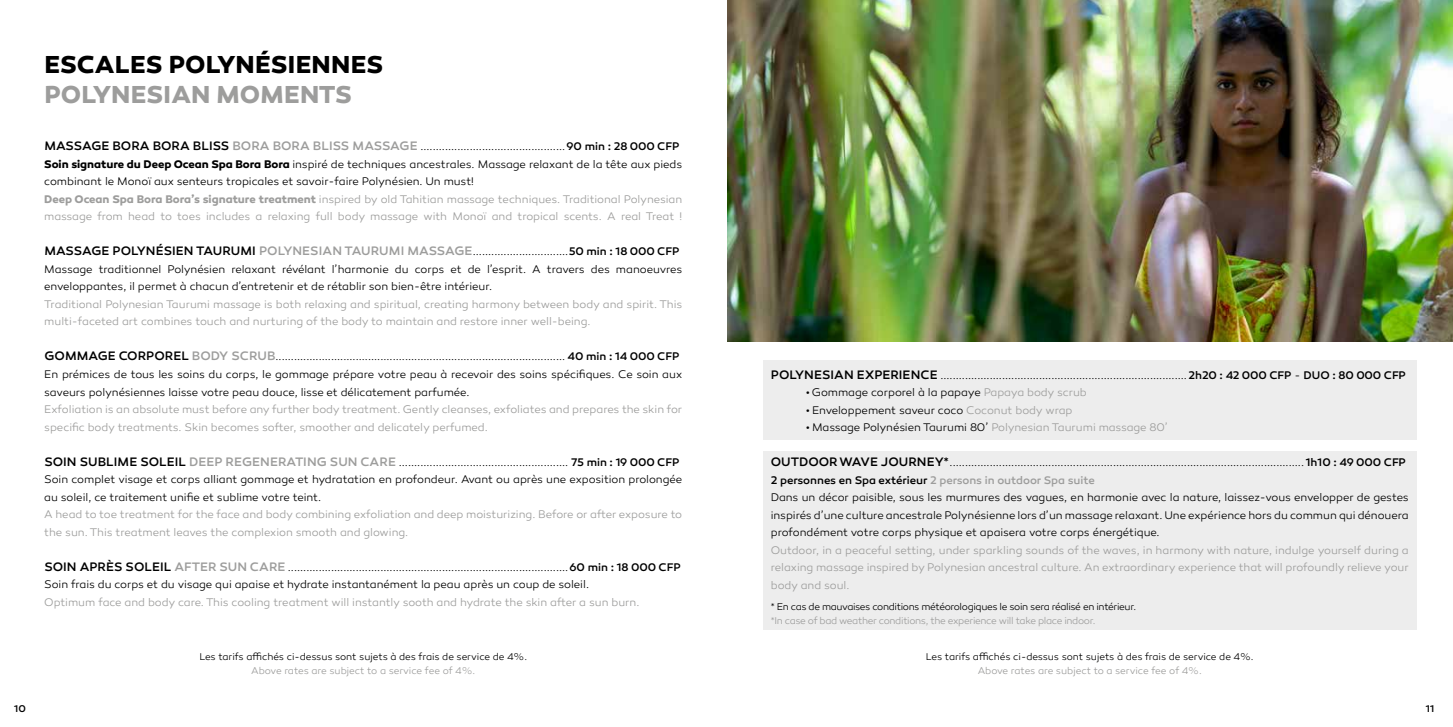
<style>
.page{position:relative;width:1453px;height:727px;background:#fff}
.page>*{position:absolute;margin:0;border:0;box-sizing:border-box;transform-origin:0 0}
.t1{font:700 25px "Canaro";letter-spacing:.005em;color:#000}
.t2{font:700 25px "Canaro";letter-spacing:.005em;color:#9d9d9c}
.t3{font:300 11.25px/17.5px "Canaro";letter-spacing:-.005em;color:#000}
.t4{font:300 11.25px/17.5px "Canaro";letter-spacing:-.005em;color:#9d9d9c}
.t5{font:300 10px "Canaro";letter-spacing:-.015em;color:#000}
.t6{font:300 10px "Canaro";color:#9d9d9c}
.t7{font:300 10px "Canaro";letter-spacing:-.035em;color:#000}
.t8{font:300 10px "Canaro";letter-spacing:-.03em;color:#9d9d9c}
.t9{font:500 10px "Canaro";color:#000}
.s1{font-weight:500;font-size:12.5px}
.s2{font-weight:500;font-size:12.5px;color:#9d9d9c}
.s3{font-weight:500}
.s4{font-weight:700}
.s5{font-weight:700;color:#9d9d9c}
.s6{color:#9d9d9c}
.s7{font-weight:500;color:#9d9d9c}
</style>
<div class="page">
<div style="left:763px;top:360px;width:653px;height:79px;background:#ededed"></div>
<div style="left:763px;top:451px;width:653px;height:179px;background:#ededed"></div>
<img style="left:727px;top:0;width:726px;height:342px">
<h1 class="t1" style="left:44px;top:49px;width:341px">ESCALES POLYNÉSIENNES</h1>
<h1 class="t2" style="left:44px;top:79px;width:309px">POLYNESIAN MOMENTS</h1>
<p class="t3" style="left:44px;top:138px;width:639px"><span class="s1">MASSAGE BORA BORA BLISS</span> <span class="s2">BORA BORA BLISS MASSAGE</span> ...............................................<span class="s3">90 min : 28 000 CFP </span><span class="s4">Soin signature du Deep Ocean Spa Bora Bora</span> inspiré de techniques ancestrales. Massage relaxant de la tête aux pieds combinant le Monoï aux senteurs tropicales et savoir-faire Polynésien. Un must!<br><span class="s5">Deep Ocean Spa Bora Bora’s signature treatment</span> <span class="s6">inspired by old Tahitian massage techniques. Traditional Polynesian massage from head to toes includes a relaxing full body massage with Monoï and tropical scents. A real Treat !</span></p>
<p class="t3" style="left:44px;top:243px;width:639px"><span class="s1">MASSAGE POLYNÉSIEN TAURUMI</span> <span class="s2">POLYNESIAN TAURUMI MASSAGE</span>...............................<span class="s3">50 min : 18 000 CFP<br></span>Massage traditionnel Polynésien relaxant révélant l’harmonie du corps et de l’esprit. A travers des manoeuvres enveloppantes, il permet à chacun d’entretenir et de rétablir son bien-être intérieur.</p>
<p class="t4" style="left:44px;top:295px;width:639px">Traditional Polynesian Taurumi massage is both relaxing and spiritual, creating harmony between body and spirit. This multi-faceted art combines touch and nurturing of the body to maintain and restore inner well-being.</p>
<p class="t3" style="left:44px;top:348px;width:639px"><span class="s1">GOMMAGE CORPOREL</span> <span class="s2">BODY SCRUB</span>.............................................................................................. <span class="s3">40 min : 14 000 CFP<br></span>En prémices de tous les soins du corps, le gommage prépare votre peau à recevoir des soins spécifiques. Ce soin aux saveurs polynésiennes laisse votre peau douce, lisse et délicatement parfumée.</p>
<p class="t4" style="left:44px;top:400px;width:639px">Exfoliation is an absolute must before any further body treatment. Gently cleanses, exfoliates and prepares the skin for specific body treatments. Skin becomes softer, smoother and delicately perfumed.</p>
<p class="t3" style="left:44px;top:453px;width:639px"><span class="s1">SOIN SUBLIME SOLEIL</span> <span class="s2">DEEP REGENERATING SUN CARE</span> ....................................................... <span class="s3">75 min : 19 000 CFP<br></span>Soin complet visage et corps alliant gommage et hydratation en profondeur. Avant ou après une exposition prolongée au soleil, ce traitement unifie et sublime votre teint.</p>
<p class="t4" style="left:44px;top:505px;width:639px">A head to toe treatment for the face and body combining exfoliation and deep moisturizing. Before or after exposure to the sun. This treatment leaves the complexion smooth and glowing.</p>
<p class="t3" style="left:44px;top:558px;width:638px"><span class="s1">SOIN APRÈS SOLEIL</span> <span class="s2">AFTER SUN CARE</span> ...........................................................................................<span class="s3">60 min : 18 000 CFP<br></span>Soin frais du corps et du visage qui apaise et hydrate instantanément la peau après un coup de soleil.</p>
<p class="t4" style="left:44px;top:593px;width:597px">Optimum face and body care. This cooling treatment will instantly sooth and hydrate the skin after a sun burn.</p>
<p class="t5" style="left:199px;top:650px;width:329px">Les tarifs affichés ci-dessus sont sujets à des frais de service de 4%.</p>
<p class="t6" style="left:251px;top:664px;width:226px">Above rates are subject to a service fee of 4%.</p>
<p class="t3" style="left:771px;top:366px;width:636px"><span class="s1">POLYNESIAN EXPERIENCE</span> ................................................................................<span class="s3">2h20 : 42 000 CFP</span> - <span class="s3">DUO : 80 000 CFP</span></p>
<p class="t3" style="left:806px;top:383px;width:282px">• Gommage corporel à la papaye <span class="s6">Papaya body scrub</span></p>
<p class="t3" style="left:806px;top:401px;width:268px">• Enveloppement saveur coco <span class="s6">Coconut body wrap</span></p>
<p class="t3" style="left:806px;top:418px;width:363px">• Massage Polynésien Taurumi 80’ <span class="s6">Polynesian Taurumi massage 80’</span></p>
<p class="t3" style="left:771px;top:453px;width:639px"><span class="s1">OUTDOOR WAVE JOURNEY*</span>................................................................................................................... <span class="s3">1h10 : 49 000 CFP 2 personnes en Spa extérieur</span> <span class="s7">2 persons in outdoor Spa suite<br></span>Dans un décor paisible, sous les murmures des vagues, en harmonie avec la nature, laissez-vous envelopper de gestes inspirés d’une culture ancestrale Polynésienne lors d’un massage relaxant. Une expérience hors du commun qui dénouera profondément votre corps physique et apaisera votre corps énergétique.</p>
<p class="t4" style="left:771px;top:541px;width:639px;text-align:justify">Outdoor, in a peaceful setting, under sparkling sounds of the waves, in harmony with nature, indulge yourself during a relaxing massage inspired by Polynesian ancestral culture. An extraordinary experience that will profoundly relieve your body and soul.</p>
<p class="t7" style="left:771px;top:600px;width:367px">* En cas de mauvaises conditions météorologiques le soin sera réalisé en intérieur.</p>
<p class="t8" style="left:771px;top:614px;width:326px">*In case of bad weather conditions, the experience will take place indoor.</p>
<p class="t5" style="left:926px;top:650px;width:329px">Les tarifs affichés ci-dessus sont sujets à des frais de service de 4%.</p>
<p class="t6" style="left:978px;top:664px;width:226px">Above rates are subject to a service fee of 4%.</p>
<p class="t9" style="left:14px;top:702px;width:13px">10</p>
<p class="t9" style="left:1426px;top:702px;width:10px">11</p>
</div>
